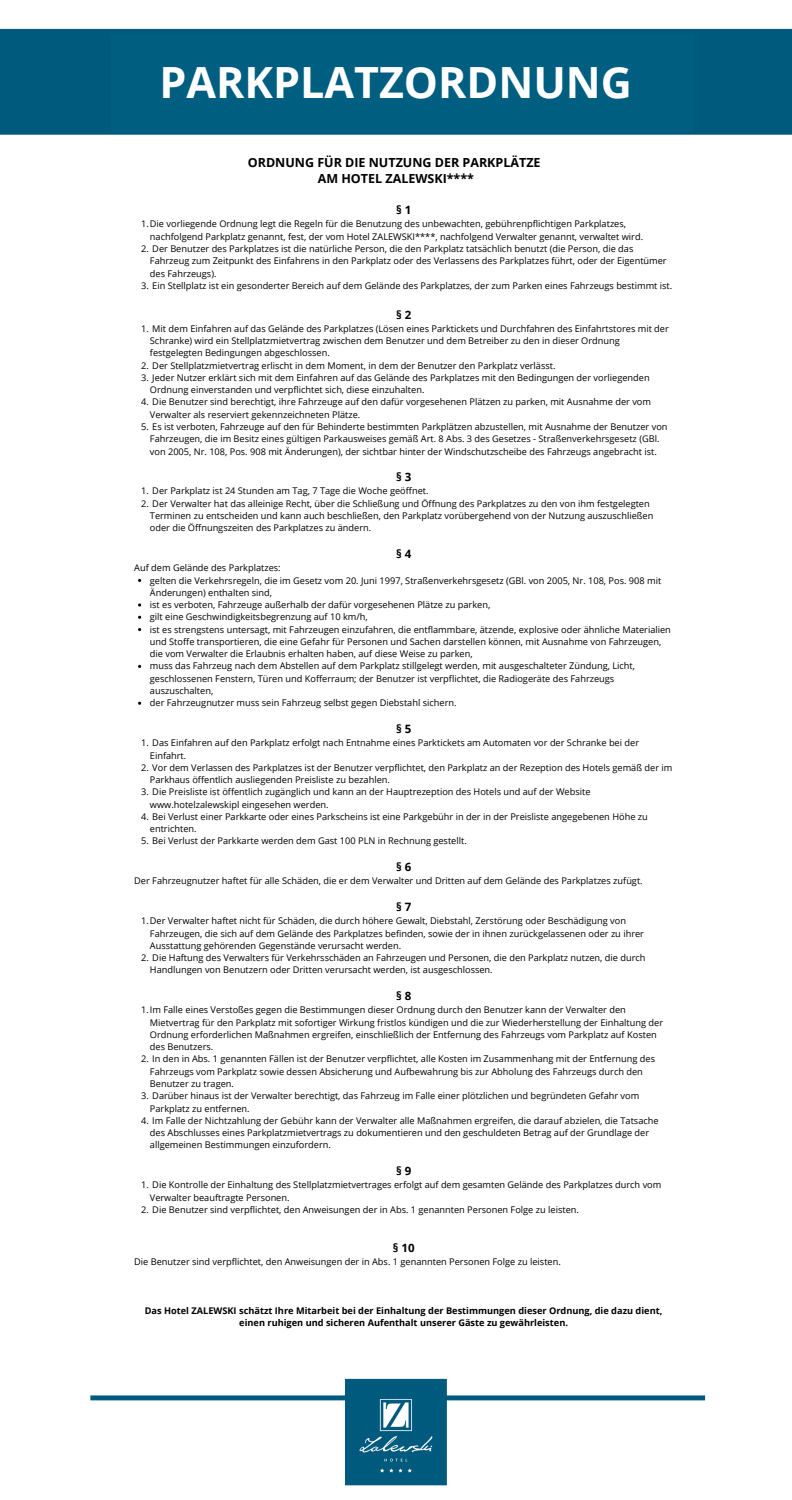
<style>
.page{position:relative;width:792px;height:1500px;background:#fff}
.page>*{position:absolute;margin:0;border:0;box-sizing:border-box;transform-origin:0 0}
.t1{font:700 43px "Open Sans";color:#fff}
.t2{font:700 12.5px/16.8px "Open Sans";color:#000;text-align:center}
.t3{font:700 11.5px "Open Sans";color:#000}
.t4{font:9.25px/12.2px "Open Sans";color:#000}
.t5{font:700 9.25px/12.2px "Open Sans";color:#000;text-align:center}
</style>
<div class="page">
<img style="left:0;top:28px;width:791px;height:1458px">
<div style="left:111px;top:35px;width:582px;height:97px;background:#005e81"></div>
<div style="left:66px;top:146px;width:659px;height:1223px;background:#fff"></div>
<svg style="left:138px;top:603px;width:3px;height:4px"></svg>
<h1 class="t1" style="left:159px;top:52px;width:473px">PARKPLATZORDNUNG</h1>
<h2 class="t2" style="left:248px;top:153px;width:294px">ORDNUNG FÜR DIE NUTZUNG DER PARKPLÄTZE<br>AM HOTEL ZALEWSKI****</h2>
<h3 class="t3" style="left:396px;top:202px;width:17px">§ 1</h3>
<p class="t4" style="left:150px;top:218px;width:494px;text-indent:-9px">1.Die vorliegende Ordnung legt die Regeln für die Benutzung des unbewachten, gebührenpflichtigen Parkplatzes, nachfolgend Parkplatz genannt, fest, der vom Hotel ZALEWSKI****, nachfolgend Verwalter genannt, verwaltet wird.</p>
<p class="t4" style="left:150px;top:242px;width:518px;text-indent:-9px">2. Der Benutzer des Parkplatzes ist die natürliche Person, die den Parkplatz tatsächlich benutzt (die Person, die das<br>Fahrzeug zum Zeitpunkt des Einfahrens in den Parkplatz oder des Verlassens des Parkplatzes führt, oder der Eigentümer des Fahrzeugs).</p>
<p class="t4" style="left:141px;top:279px;width:532px">3. Ein Stellplatz ist ein gesonderter Bereich auf dem Gelände des Parkplatzes, der zum Parken eines Fahrzeugs bestimmt ist.</p>
<h3 class="t3" style="left:396px;top:306px;width:17px">§ 2</h3>
<p class="t4" style="left:150px;top:322px;width:520px;text-indent:-9px">1. Mit dem Einfahren auf das Gelände des Parkplatzes (Lösen eines Parktickets und Durchfahren des Einfahrtstores mit der<br>Schranke) wird ein Stellplatzmietvertrag zwischen dem Benutzer und dem Betreiber zu den in dieser Ordnung festgelegten Bedingungen abgeschlossen.</p>
<p class="t4" style="left:141px;top:359px;width:415px">2. Der Stellplatzmietvertrag erlischt in dem Moment, in dem der Benutzer den Parkplatz verlässt.</p>
<p class="t4" style="left:150px;top:371px;width:501px;text-indent:-9px">3. Jeder Nutzer erklärt sich mit dem Einfahren auf das Gelände des Parkplatzes mit den Bedingungen der vorliegenden<br>Ordnung einverstanden und verpflichtet sich, diese einzuhalten.</p>
<p class="t4" style="left:150px;top:396px;width:502px;text-indent:-9px">4. Die Benutzer sind berechtigt, ihre Fahrzeuge auf den dafür vorgesehenen Plätzen zu parken, mit Ausnahme der vom<br>Verwalter als reserviert gekennzeichneten Plätze.</p>
<p class="t4" style="left:141px;top:420px;width:527px;text-align:center">5. Es ist verboten, Fahrzeuge auf den für Behinderte bestimmten Parkplätzen abzustellen, mit Ausnahme der Benutzer von<br>Fahrzeugen, die im Besitz eines gültigen Parkausweises gemäß Art. 8 Abs. 3 des Gesetzes - Straßenverkehrsgesetz (GBl. von 2005, Nr. 108, Pos. 908 mit Änderungen), der sichtbar hinter der Windschutzscheibe des Fahrzeugs angebracht ist.</p>
<p class="t3" style="left:396px;top:469px;width:17px">§ 3</p>
<h3 class="t4" style="left:141px;top:485px;width:289px">1. Der Parkplatz ist 24 Stunden am Tag, 7 Tage die Woche geöffnet.</h3>
<p class="t4" style="left:150px;top:497px;width:505px;text-indent:-9px">2. Der Verwalter hat das alleinige Recht, über die Schließung und Öffnung des Parkplatzes zu den von ihm festgelegten<br>Terminen zu entscheiden und kann auch beschließen, den Parkplatz vorübergehend von der Nutzung auszuschließen oder die Öffnungszeiten des Parkplatzes zu ändern.</p>
<p class="t3" style="left:396px;top:546px;width:17px">§ 4</p>
<p class="t4" style="left:134px;top:562px;width:148px">Auf dem Gelände des Parkplatzes:</p>
<p class="t4" style="left:150px;top:574px;width:512px">gelten die Verkehrsregeln, die im Gesetz vom 20. Juni 1997, Straßenverkehrsgesetz (GBl. von 2005, Nr. 108, Pos. 908 mit<br>Änderungen) enthalten sind,</p>
<p class="t4" style="left:150px;top:598px;width:342px">ist es verboten, Fahrzeuge außerhalb der dafür vorgesehenen Plätze zu parken,</p>
<p class="t4" style="left:150px;top:611px;width:219px">gilt eine Geschwindigkeitsbegrenzung auf 10 km/h,</p>
<p class="t4" style="left:150px;top:623px;width:522px">ist es strengstens untersagt, mit Fahrzeugen einzufahren, die entflammbare, ätzende, explosive oder ähnliche Materialien und Stoffe transportieren, die eine Gefahr für Personen und Sachen darstellen können, mit Ausnahme von Fahrzeugen, die vom Verwalter die Erlaubnis erhalten haben, auf diese Weise zu parken,</p>
<p class="t4" style="left:150px;top:660px;width:486px">muss das Fahrzeug nach dem Abstellen auf dem Parkplatz stillgelegt werden, mit ausgeschalteter Zündung, Licht, geschlossenen Fenstern, Türen und Kofferraum; der Benutzer ist verpflichtet, die Radiogeräte des Fahrzeugs auszuschalten,</p>
<p class="t4" style="left:150px;top:697px;width:308px">der Fahrzeugnutzer muss sein Fahrzeug selbst gegen Diebstahl sichern.</p>
<p class="t3" style="left:396px;top:721px;width:17px">§ 5</p>
<h3 class="t4" style="left:150px;top:737px;width:490px;text-indent:-9px">1. Das Einfahren auf den Parkplatz erfolgt nach Entnahme eines Parktickets am Automaten vor der Schranke bei der<br>Einfahrt.</h3>
<p class="t4" style="left:150px;top:761px;width:524px;text-indent:-9px">2. Vor dem Verlassen des Parkplatzes ist der Benutzer verpflichtet, den Parkplatz an der Rezeption des Hotels gemäß der im<br>Parkhaus öffentlich ausliegenden Preisliste zu bezahlen.</p>
<p class="t4" style="left:150px;top:786px;width:442px;text-indent:-9px">3. Die Preisliste ist öffentlich zugänglich und kann an der Hauptrezeption des Hotels und auf der Website www.hotelzalewskipl eingesehen werden.</p>
<p class="t4" style="left:150px;top:810px;width:499px;text-indent:-9px">4. Bei Verlust einer Parkkarte oder eines Parkscheins ist eine Parkgebühr in der in der Preisliste angegebenen Höhe zu entrichten.</p>
<p class="t4" style="left:141px;top:835px;width:327px">5. Bei Verlust der Parkkarte werden dem Gast 100 PLN in Rechnung gestellt.</p>
<p class="t3" style="left:396px;top:859px;width:17px">§ 6</p>
<p class="t4" style="left:134px;top:875px;width:510px">Der Fahrzeugnutzer haftet für alle Schäden, die er dem Verwalter und Dritten auf dem Gelände des Parkplatzes zufügt.</p>
<p class="t3" style="left:396px;top:899px;width:17px">§ 7</p>
<h3 class="t4" style="left:150px;top:915px;width:495px;text-indent:-9px">1.Der Verwalter haftet nicht für Schäden, die durch höhere Gewalt, Diebstahl, Zerstörung oder Beschädigung von<br>Fahrzeugen, die sich auf dem Gelände des Parkplatzes befinden, sowie der in ihnen zurückgelassenen oder zu ihrer<br>Ausstattung gehörenden Gegenstände verursacht werden.</h3>
<p class="t4" style="left:150px;top:951px;width:497px;text-indent:-9px">2. Die Haftung des Verwalters für Verkehrsschäden an Fahrzeugen und Personen, die den Parkplatz nutzen, die durch<br>Handlungen von Benutzern oder Dritten verursacht werden, ist ausgeschlossen.</p>
<p class="t3" style="left:396px;top:988px;width:17px">§ 8</p>
<h3 class="t4" style="left:150px;top:1004px;width:514px;text-indent:-9px">1.Im Falle eines Verstoßes gegen die Bestimmungen dieser Ordnung durch den Benutzer kann der Verwalter den Mietvertrag für den Parkplatz mit sofortiger Wirkung fristlos kündigen und die zur Wiederherstellung der Einhaltung der Ordnung erforderlichen Maßnahmen ergreifen, einschließlich der Entfernung des Fahrzeugs vom Parkplatz auf Kosten des Benutzers.</h3>
<p class="t4" style="left:150px;top:1053px;width:506px;text-indent:-9px">2. In den in Abs. 1 genannten Fällen ist der Benutzer verpflichtet, alle Kosten im Zusammenhang mit der Entfernung des<br>Fahrzeugs vom Parkplatz sowie dessen Absicherung und Aufbewahrung bis zur Abholung des Fahrzeugs durch den<br>Benutzer zu tragen.</p>
<p class="t4" style="left:150px;top:1090px;width:491px;text-indent:-9px">3. Darüber hinaus ist der Verwalter berechtigt, das Fahrzeug im Falle einer plötzlichen und begründeten Gefahr vom<br>Parkplatz zu entfernen.</p>
<p class="t4" style="left:150px;top:1114px;width:510px;text-indent:-9px">4. Im Falle der Nichtzahlung der Gebühr kann der Verwalter alle Maßnahmen ergreifen, die darauf abzielen, die Tatsache des Abschlusses eines Parkplatzmietvertrags zu dokumentieren und den geschuldeten Betrag auf der Grundlage der allgemeinen Bestimmungen einzufordern.</p>
<p class="t3" style="left:396px;top:1163px;width:17px">§ 9</p>
<h3 class="t4" style="left:150px;top:1179px;width:513px;text-indent:-9px">1. Die Kontrolle der Einhaltung des Stellplatzmietvertrages erfolgt auf dem gesamten Gelände des Parkplatzes durch vom<br>Verwalter beauftragte Personen.</h3>
<p class="t4" style="left:141px;top:1203px;width:439px">2. Die Benutzer sind verpflichtet, den Anweisungen der in Abs. 1 genannten Personen Folge zu leisten.</p>
<p class="t3" style="left:393px;top:1240px;width:23px">§ 10</p>
<p class="t4" style="left:134px;top:1255px;width:428px">Die Benutzer sind verpflichtet, den Anweisungen der in Abs. 1 genannten Personen Folge zu leisten.</p>
<p class="t5" style="left:145px;top:1304px;width:519px">Das Hotel ZALEWSKI schätzt Ihre Mitarbeit bei der Einhaltung der Bestimmungen dieser Ordnung, die dazu dient, einen ruhigen und sicheren Aufenthalt unserer Gäste zu gewährleisten.</p>
</div>
